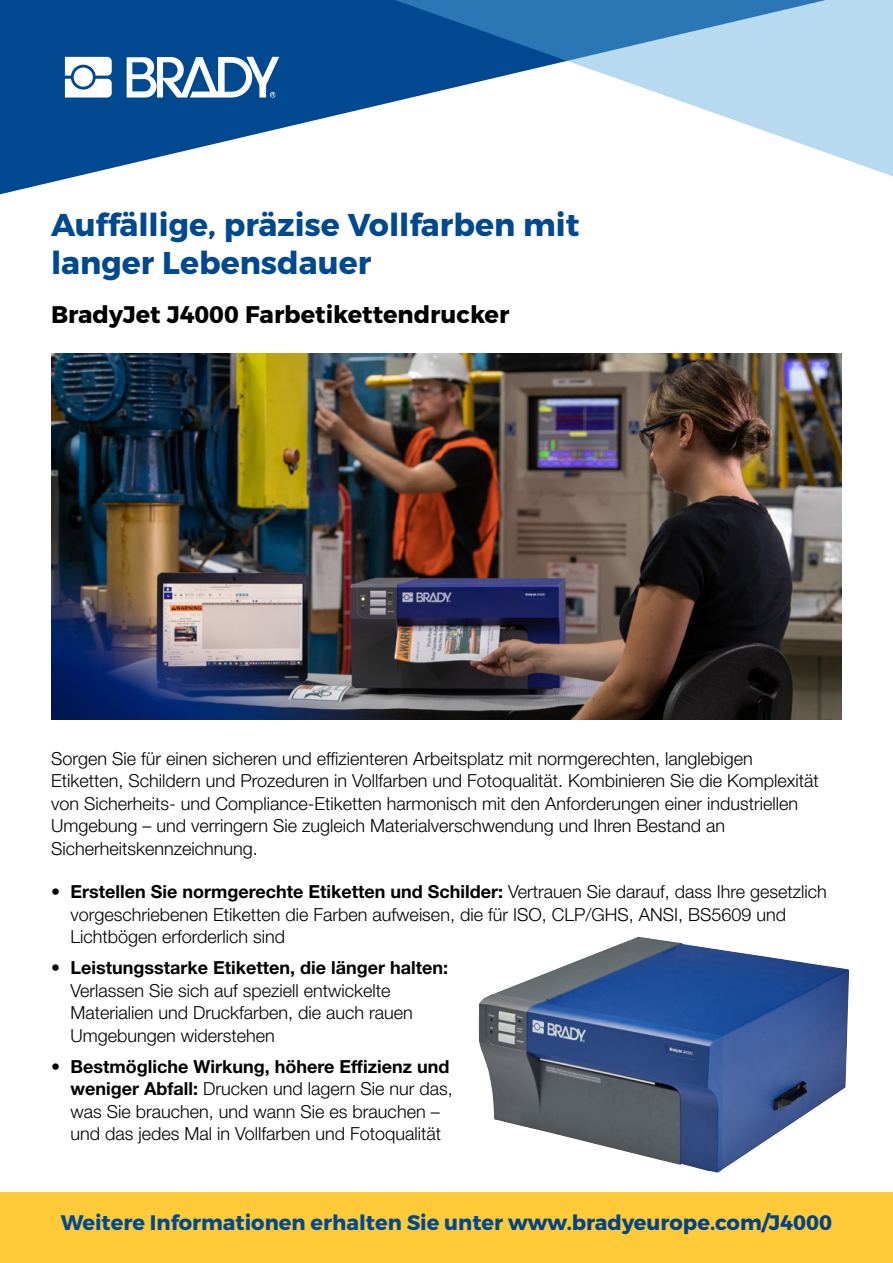
<style>
.page{position:relative;width:893px;height:1263px;background:#fff}
.page>*{position:absolute;margin:0;border:0;box-sizing:border-box;transform-origin:0 0}
.t1{font:700 31.5px/37.8px "Montserrat";color:#004990}
.t2{font:700 24px "Montserrat";color:#000}
.t3{font:700 21px "Montserrat";color:#004990}
.t4{font:300 18px/22.5px "Helvetica Neue LT Pro";color:#000}
.t5{font:700 18px "Helvetica Neue LT Pro";color:#000}
.s1{font-weight:700}
.s2{color:#014386}
</style>
<div class="page">
<svg style="left:0;top:0;width:359px;height:195px;fill:#004990"></svg>
<svg style="left:359px;top:0;width:534px;height:177px"></svg>
<div style="left:0;top:1192px;width:893px;height:71px;background:#ffca38"></div>
<svg style="left:65px;top:57px;width:47px;height:41px"></svg>
<svg style="left:127px;top:57px;width:152px;height:41px"></svg>
<img style="left:51px;top:353px;width:791px;height:366px">
<img style="left:479px;top:937px;width:370px;height:236px">
<h1 class="t1" style="left:51px;top:207px;width:530px">Auffällige, präzise Vollfarben mit langer Lebensdauer</h1>
<h2 class="t2" style="left:51px;top:299px;width:460px">BradyJet J4000 Farbetikettendrucker</h2>
<p class="t4" style="left:51px;top:747px;width:769px">Sorgen Sie für einen sicheren und effizienteren Arbeitsplatz mit normgerechten, langlebigen Etiketten, Schildern und Prozeduren in Vollfarben und Fotoqualität. Kombinieren Sie die Komplexität von Sicherheits- und Compliance-Etiketten harmonisch mit den Anforderungen einer industriellen Umgebung – und verringern Sie zugleich Materialverschwendung und Ihren Bestand an Sicherheitskennzeichnung.</p>
<p class="t4" style="left:71px;top:880px;width:758px;text-indent:-19px"><span class="s1">• Erstellen Sie normgerechte Etiketten und Schilder:</span> Vertrauen Sie darauf, dass Ihre gesetzlich vorgeschriebenen Etiketten die Farben aufweisen, die für ISO, CLP/GHS, ANSI, BS5609 und<br>Lichtbögen erforderlich sind</p>
<p class="t5" style="left:51px;top:957px;width:399px">• Leistungsstarke Etiketten, die länger halten:</p>
<p class="t4" style="left:71px;top:979px;width:344px">Verlassen Sie sich auf speziell entwickelte<br>Materialien und Druckfarben, die auch rauen<br>Umgebungen widerstehen</p>
<p class="t4" style="left:71px;top:1055px;width:384px;text-indent:-19px"><span class="s1">• Bestmögliche Wirkung, höhere Effizienz und weniger Abfall:</span> Drucken und lagern Sie nur das, was Sie brauchen, und wann Sie es brauchen – und das jedes Mal in Vollfarben und Fotoqualität</p>
<p class="t3" style="left:61px;top:1209px;width:773px">Weitere Informationen erhalten Sie unter <span class="s2">www.bradyeurope.com/J4000</span></p>
</div>
